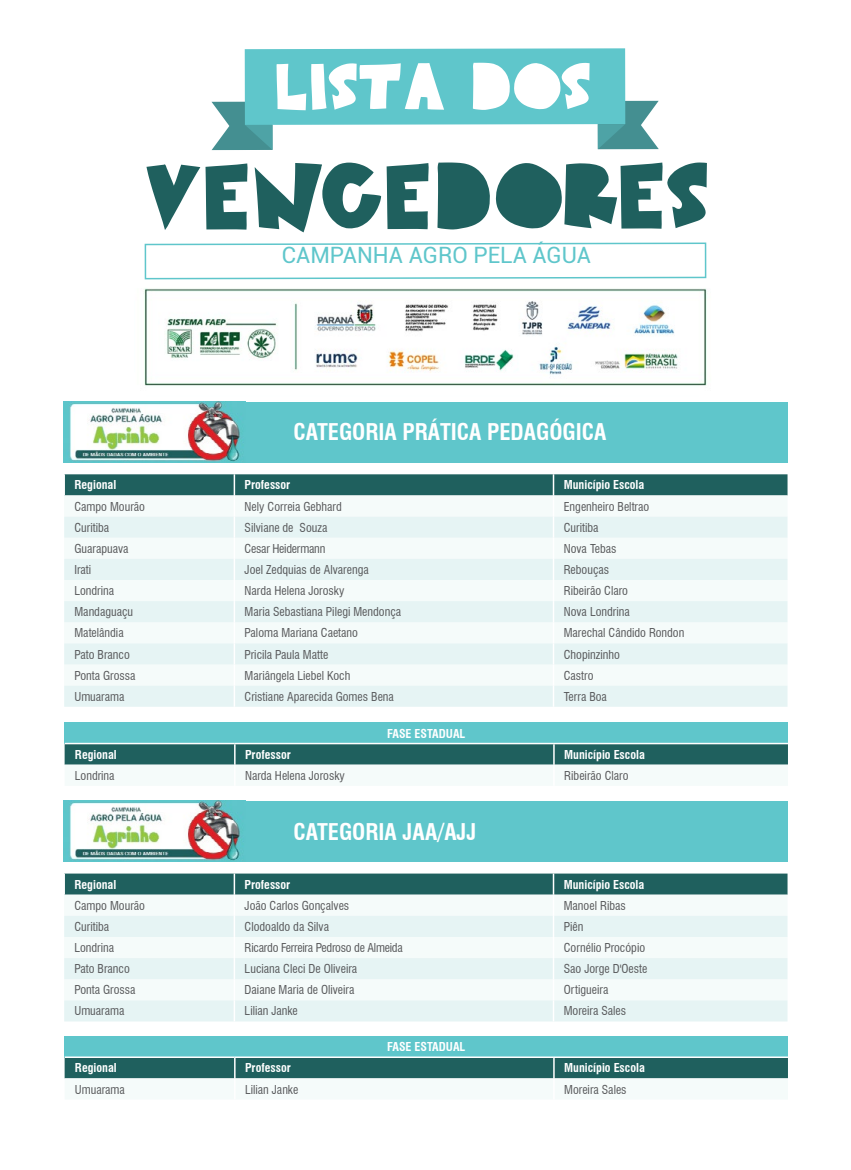
<style>
.page{position:relative;width:851px;height:1170px;background:#fff}
.page>*{position:absolute;margin:0;border:0;box-sizing:border-box;transform-origin:0 0}
.t1{font:132px "Paper Cutout";color:#1f605e}
.t2{font:93px "Paper Cutout";color:#fff}
.t3{font:700 condensed 22.5px "Swiss 721 BT";color:#fff}
.t4{font:22.5px "Roboto";color:#5fc6cb}
.t5{font:condensed 12px "Swiss 721 BT";color:#58595b}
.t6{font:700 condensed 12px "Swiss 721 BT";color:#fff}
.t7{font:condensed 12px "Swiss 721 BT";letter-spacing:-.02em;color:#58595b}
</style>
<div class="page">
<img style="left:144px;top:288px;width:563px;height:98px">
<div style="left:64px;top:402px;width:723px;height:60px;background:#5fc6cb"></div>
<svg style="left:211px;top:48px;width:447px;height:102px"></svg>
<div style="left:65px;top:722px;width:722px;height:21px;background:#5fc6cb"></div>
<svg style="left:65px;top:744px;width:722px;height:21px;background:#286664"></svg>
<hr style="left:65px;top:742px;width:170px;height:2px;background:#fff">
<hr style="left:235px;top:742px;width:319px;height:2px;background:#fff">
<hr style="left:554px;top:742px;width:233px;height:2px;background:#fff">
<svg style="left:144px;top:242px;width:563px;height:38px"></svg>
<img style="left:63px;top:402px;width:177px;height:60px">
<div style="left:65px;top:474px;width:722px;height:21px;background:#1f605e"></div>
<svg style="left:64px;top:495px;width:723px;height:1px"></svg>
<svg style="left:64px;top:516px;width:723px;height:190px;fill:#e6f4f4"></svg>
<hr style="left:233px;top:495px;width:2px;height:21px;background:#fff">
<hr style="left:552px;top:495px;width:2px;height:21px;background:#fff">
<hr style="left:233px;top:516px;width:2px;height:21px;background:#fff">
<hr style="left:552px;top:516px;width:2px;height:21px;background:#fff">
<hr style="left:233px;top:537px;width:2px;height:22px;background:#fff">
<hr style="left:552px;top:537px;width:2px;height:22px;background:#fff">
<hr style="left:233px;top:559px;width:2px;height:21px;background:#fff">
<hr style="left:552px;top:559px;width:2px;height:21px;background:#fff">
<hr style="left:233px;top:580px;width:2px;height:21px;background:#fff">
<hr style="left:552px;top:580px;width:2px;height:21px;background:#fff">
<hr style="left:233px;top:601px;width:2px;height:21px;background:#fff">
<hr style="left:552px;top:601px;width:2px;height:21px;background:#fff">
<hr style="left:233px;top:622px;width:2px;height:21px;background:#fff">
<hr style="left:552px;top:622px;width:2px;height:21px;background:#fff">
<hr style="left:233px;top:643px;width:2px;height:21px;background:#fff">
<hr style="left:552px;top:643px;width:2px;height:21px;background:#fff">
<hr style="left:233px;top:664px;width:2px;height:21px;background:#fff">
<hr style="left:552px;top:664px;width:2px;height:21px;background:#fff">
<hr style="left:233px;top:685px;width:2px;height:21px;background:#fff">
<hr style="left:552px;top:685px;width:2px;height:21px;background:#fff">
<hr style="left:233px;top:474px;width:2px;height:21px;background:#fff">
<hr style="left:552px;top:474px;width:2px;height:21px;background:#fff">
<div style="left:64px;top:801px;width:723px;height:60px;background:#5fc6cb"></div>
<img style="left:63px;top:801px;width:177px;height:60px">
<div style="left:65px;top:873px;width:722px;height:21px;background:#1f605e"></div>
<svg style="left:64px;top:894px;width:723px;height:1px"></svg>
<svg style="left:64px;top:915px;width:723px;height:106px;fill:#e6f4f4"></svg>
<hr style="left:233px;top:894px;width:2px;height:21px;background:#fff">
<hr style="left:552px;top:894px;width:2px;height:21px;background:#fff">
<hr style="left:233px;top:915px;width:2px;height:21px;background:#fff">
<hr style="left:552px;top:915px;width:2px;height:21px;background:#fff">
<hr style="left:233px;top:936px;width:2px;height:22px;background:#fff">
<hr style="left:552px;top:936px;width:2px;height:22px;background:#fff">
<hr style="left:233px;top:958px;width:2px;height:21px;background:#fff">
<hr style="left:552px;top:958px;width:2px;height:21px;background:#fff">
<hr style="left:233px;top:979px;width:2px;height:21px;background:#fff">
<hr style="left:552px;top:979px;width:2px;height:21px;background:#fff">
<hr style="left:233px;top:1000px;width:2px;height:21px;background:#fff">
<hr style="left:552px;top:1000px;width:2px;height:21px;background:#fff">
<hr style="left:233px;top:873px;width:2px;height:21px;background:#fff">
<hr style="left:552px;top:873px;width:2px;height:21px;background:#fff">
<div style="left:65px;top:1035px;width:722px;height:22px;background:#5fc6cb"></div>
<svg style="left:65px;top:1057px;width:722px;height:22px;background:#326d6c"></svg>
<hr style="left:65px;top:1056px;width:170px;height:1px;background:#fff">
<hr style="left:235px;top:1056px;width:319px;height:1px;background:#fff">
<hr style="left:554px;top:1056px;width:233px;height:1px;background:#fff">
<h2 class="t2" style="left:274px;top:23px;width:318px">LISTA DOS</h2>
<h1 class="t1" style="left:143px;top:106px;width:566px">VENCEDORES</h1>
<h3 class="t4" style="left:282px;top:239px;width:310px">CAMPANHA AGRO PELA ÁGUA</h3>
<h3 class="t3" style="left:293px;top:418px;width:314px">CATEGORIA PRÁTICA PEDAGÓGICA</h3>
<p class="t6" style="left:74px;top:478px;width:43px">Regional</p>
<p class="t6" style="left:244px;top:478px;width:47px">Professor</p>
<p class="t6" style="left:563px;top:478px;width:82px">Município Escola</p>
<p class="t5" style="left:74px;top:499px;width:72px">Campo Mourão</p>
<p class="t5" style="left:244px;top:499px;width:99px">Nely Correia Gebhard</p>
<p class="t5" style="left:563px;top:499px;width:87px">Engenheiro Beltrao</p>
<p class="t5" style="left:74px;top:520px;width:36px">Curitiba</p>
<p class="t5" style="left:244px;top:520px;width:84px">Silviane de Souza</p>
<p class="t5" style="left:563px;top:520px;width:36px">Curitiba</p>
<p class="t5" style="left:74px;top:541px;width:56px">Guarapuava</p>
<p class="t7" style="left:244px;top:541px;width:82px">Cesar Heidermann</p>
<p class="t5" style="left:563px;top:541px;width:54px">Nova Tebas</p>
<p class="t5" style="left:74px;top:562px;width:18px">Irati</p>
<p class="t5" style="left:244px;top:562px;width:126px">Joel Zedquias de Alvarenga</p>
<p class="t5" style="left:563px;top:562px;width:47px">Rebouças</p>
<p class="t5" style="left:74px;top:583px;width:41px">Londrina</p>
<p class="t5" style="left:244px;top:583px;width:101px">Narda Helena Jorosky</p>
<p class="t5" style="left:563px;top:583px;width:66px">Ribeirão Claro</p>
<p class="t5" style="left:74px;top:604px;width:60px">Mandaguaçu</p>
<p class="t5" style="left:244px;top:604px;width:158px">Maria Sebastiana Pilegi Mendonça</p>
<p class="t5" style="left:563px;top:604px;width:67px">Nova Londrina</p>
<p class="t5" style="left:74px;top:625px;width:51px">Matelândia</p>
<p class="t5" style="left:244px;top:625px;width:115px">Paloma Mariana Caetano</p>
<p class="t5" style="left:563px;top:625px;width:122px">Marechal Cândido Rondon</p>
<p class="t5" style="left:74px;top:647px;width:57px">Pato Branco</p>
<p class="t5" style="left:244px;top:647px;width:85px">Pricila Paula Matte</p>
<p class="t5" style="left:563px;top:647px;width:58px">Chopinzinho</p>
<p class="t5" style="left:74px;top:668px;width:63px">Ponta Grossa</p>
<p class="t5" style="left:244px;top:668px;width:107px">Mariângela Liebel Koch</p>
<p class="t5" style="left:563px;top:668px;width:31px">Castro</p>
<p class="t5" style="left:74px;top:689px;width:52px">Umuarama</p>
<p class="t5" style="left:244px;top:689px;width:151px">Cristiane Aparecida Gomes Bena</p>
<p class="t5" style="left:563px;top:689px;width:45px">Terra Boa</p>
<p class="t6" style="left:387px;top:726px;width:80px">FASE ESTADUAL</p>
<p class="t6" style="left:75px;top:747px;width:43px">Regional</p>
<p class="t6" style="left:245px;top:747px;width:47px">Professor</p>
<p class="t6" style="left:564px;top:747px;width:82px">Município Escola</p>
<p class="t5" style="left:75px;top:768px;width:41px">Londrina</p>
<p class="t5" style="left:245px;top:768px;width:101px">Narda Helena Jorosky</p>
<p class="t5" style="left:564px;top:768px;width:66px">Ribeirão Claro</p>
<h3 class="t3" style="left:293px;top:817px;width:184px">CATEGORIA JAA/AJJ</h3>
<p class="t6" style="left:74px;top:877px;width:43px">Regional</p>
<p class="t6" style="left:244px;top:877px;width:47px">Professor</p>
<p class="t6" style="left:563px;top:877px;width:82px">Município Escola</p>
<p class="t5" style="left:74px;top:898px;width:72px">Campo Mourão</p>
<p class="t5" style="left:244px;top:898px;width:106px">João Carlos Gonçalves</p>
<p class="t5" style="left:563px;top:898px;width:64px">Manoel Ribas</p>
<p class="t5" style="left:74px;top:919px;width:36px">Curitiba</p>
<p class="t5" style="left:244px;top:919px;width:86px">Clodoaldo da Silva</p>
<p class="t5" style="left:563px;top:919px;width:21px">Piên</p>
<p class="t5" style="left:74px;top:940px;width:41px">Londrina</p>
<p class="t7" style="left:244px;top:940px;width:160px">Ricardo Ferreira Pedroso de Almeida</p>
<p class="t5" style="left:563px;top:940px;width:83px">Cornélio Procópio</p>
<p class="t5" style="left:74px;top:961px;width:57px">Pato Branco</p>
<p class="t5" style="left:244px;top:961px;width:114px">Luciana Cleci De Oliveira</p>
<p class="t5" style="left:563px;top:961px;width:85px">Sao Jorge D'Oeste</p>
<p class="t5" style="left:74px;top:982px;width:63px">Ponta Grossa</p>
<p class="t5" style="left:244px;top:982px;width:111px">Daiane Maria de Oliveira</p>
<p class="t5" style="left:563px;top:982px;width:46px">Ortigueira</p>
<p class="t5" style="left:74px;top:1003px;width:52px">Umuarama</p>
<p class="t5" style="left:244px;top:1003px;width:55px">Lilian Janke</p>
<p class="t5" style="left:563px;top:1003px;width:64px">Moreira Sales</p>
<p class="t6" style="left:387px;top:1039px;width:80px">FASE ESTADUAL</p>
<p class="t6" style="left:75px;top:1060px;width:43px">Regional</p>
<p class="t6" style="left:245px;top:1060px;width:47px">Professor</p>
<p class="t6" style="left:564px;top:1060px;width:82px">Município Escola</p>
<p class="t5" style="left:75px;top:1081px;width:52px">Umuarama</p>
<p class="t5" style="left:245px;top:1081px;width:55px">Lilian Janke</p>
<p class="t5" style="left:564px;top:1081px;width:64px">Moreira Sales</p>
</div>
